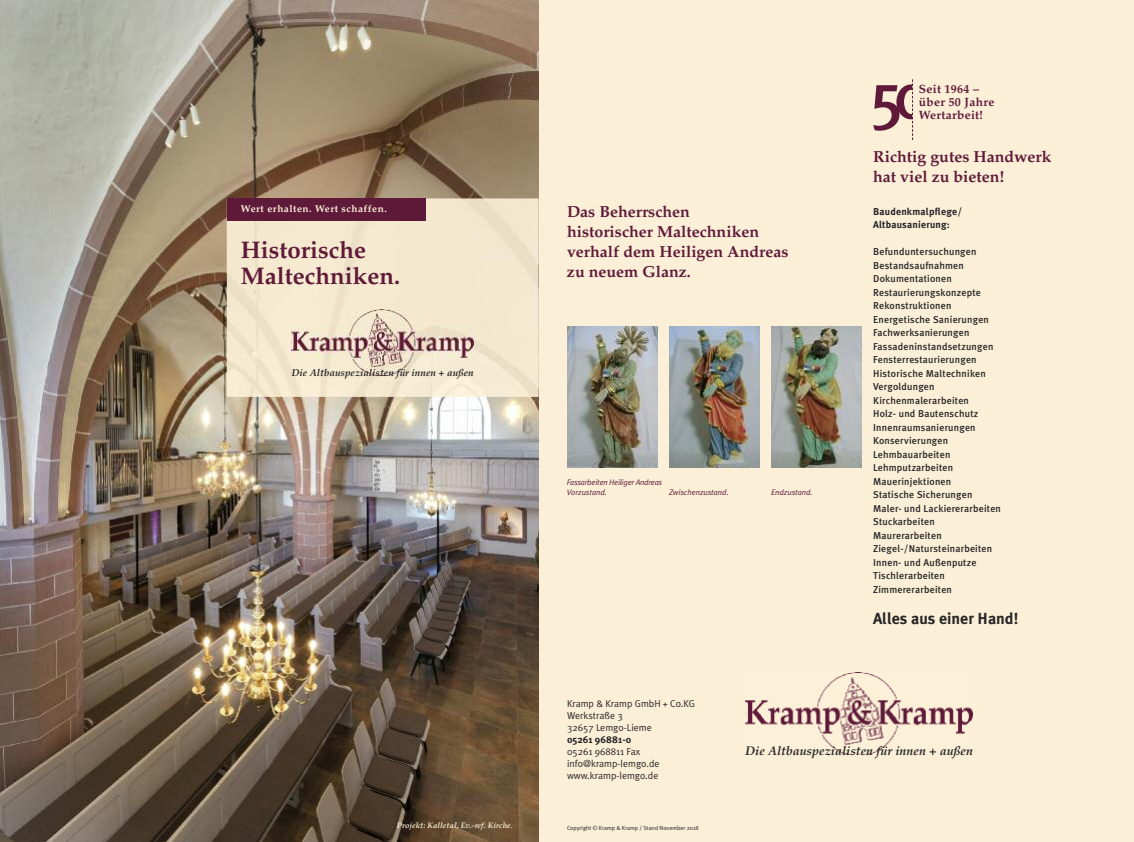
<style>
.page{position:relative;width:1134px;height:842px;background:#fff}
.page>*{position:absolute;margin:0;border:0;box-sizing:border-box;transform-origin:0 0}
.t1{font:700 24px/26px "Palatino";color:#5f1a39}
.t2{font:700 16px/20px "Palatino";color:#5f1a39}
.t3{font:700 16px "Meta Plus";color:#272627}
.t4{font:italic 700 12.5px "Palatino";color:#272627}
.t5{font:700 12px/13px "Palatino";letter-spacing:.025em;color:#5f1a39}
.t6{font:500 10px/13.5px "Meta Plus";letter-spacing:.02em;color:#272627}
.t7{font:10px/12px "Meta Plus Normal";color:#272627}
.t8{font:italic 700 10px "Palatino";color:#272627}
.t9{font:700 10px/13.5px "Meta Plus";letter-spacing:.02em;color:#272627}
.t10{font:700 10px "Palatino";letter-spacing:.05em;color:#fbefd8}
.t11{font:700 10px "Meta Plus";color:#272627}
.t12{font:italic 8px/9.6px "Meta Plus Normal";letter-spacing:-.02em;color:#5f1a39}
.t13{font:italic 700 8px "Palatino";color:#fbefd8}
.t14{font:italic 8px "Meta Plus Normal";color:#5f1a39}
.t15{font:6px "Meta Plus Normal";color:#272627}
</style>
<div class="page">
<div style="left:539px;top:0;width:595px;height:842px;background:#fbefd8"></div>
<img style="left:0;top:0;width:539px;height:842px">
<img style="left:227px;top:198px;width:312px;height:199px">
<div style="left:227px;top:198px;width:198px;height:23px;background:#5f1a39"></div>
<img style="left:292px;top:310px;width:181px;height:66px">
<svg style="left:873px;top:79px;width:40px;height:61px"></svg>
<img style="left:746px;top:672px;width:227px;height:83px">
<img style="left:567px;top:326px;width:91px;height:142px">
<img style="left:669px;top:326px;width:91px;height:142px">
<img style="left:771px;top:326px;width:91px;height:142px">
<p class="t10" style="left:241px;top:205px;width:147px">Wert erhalten. Wert schaffen.</p>
<h1 class="t1" style="left:241px;top:240px;width:161px">Historische<br>Maltechniken.</h1>
<p class="t8" style="left:292px;top:369px;width:184px">Die Altbauspezialisten für innen + außen</p>
<p class="t13" style="left:397px;top:822px;width:117px">Projekt: Kalletal, Ev.-ref. Kirche.</p>
<h2 class="t2" style="left:567px;top:203px;width:223px">Das Beherrschen<br>historischer Maltechniken verhalf dem Heiligen Andreas zu neuem Glanz.</h2>
<p class="t12" style="left:567px;top:478px;width:97px">Fassarbeiten Heiliger Andreas<br>Vorzustand.</p>
<p class="t14" style="left:669px;top:488px;width:61px">Zwischenzustand.</p>
<p class="t14" style="left:771px;top:488px;width:43px">Endzustand.</p>
<p class="t5" style="left:919px;top:84px;width:77px">Seit 1964 – über 50 Jahre<br>Wertarbeit!</p>
<h2 class="t2" style="left:873px;top:148px;width:180px">Richtig gutes Handwerk hat viel zu bieten!</h2>
<p class="t9" style="left:873px;top:205px;width:91px">Baudenkmalpflege/<br>Altbausanierung:</p>
<p class="t6" style="left:873px;top:245px;width:129px">Befunduntersuchungen<br>Bestandsaufnahmen<br>Dokumentationen<br>Restaurierungskonzepte<br>Rekonstruktionen<br>Energetische Sanierungen<br>Fachwerksanierungen<br>Fassadeninstandsetzungen<br>Fensterrestaurierungen<br>Historische Maltechniken<br>Vergoldungen<br>Kirchenmalerarbeiten<br>Holz- und Bautenschutz<br>Innenraumsanierungen<br>Konservierungen<br>Lehmbauarbeiten<br>Lehmputzarbeiten<br>Mauerinjektionen<br>Statische Sicherungen<br>Maler- und Lackiererarbeiten<br>Stuckarbeiten<br>Maurerarbeiten<br>Ziegel-/Natursteinarbeiten<br>Innen- und Außenputze<br>Tischlerarbeiten<br>Zimmererarbeiten</p>
<h2 class="t3" style="left:873px;top:609px;width:147px">Alles aus einer Hand!</h2>
<p class="t7" style="left:567px;top:698px;width:129px">Kramp &amp; Kramp GmbH + Co.KG<br>Werkstraße 3<br>32657 Lemgo-Lieme</p>
<p class="t11" style="left:567px;top:734px;width:66px">05261 96881-0</p>
<p class="t7" style="left:567px;top:746px;width:94px">05261 968811 Fax info@kramp-lemgo.de www.kramp-lemgo.de</p>
<p class="t4" style="left:745px;top:746px;width:229px">Die Altbauspezialisten für innen + außen</p>
<p class="t15" style="left:567px;top:824px;width:133px">Copyright © Kramp &amp; Kramp / Stand November 2018</p>
</div>
